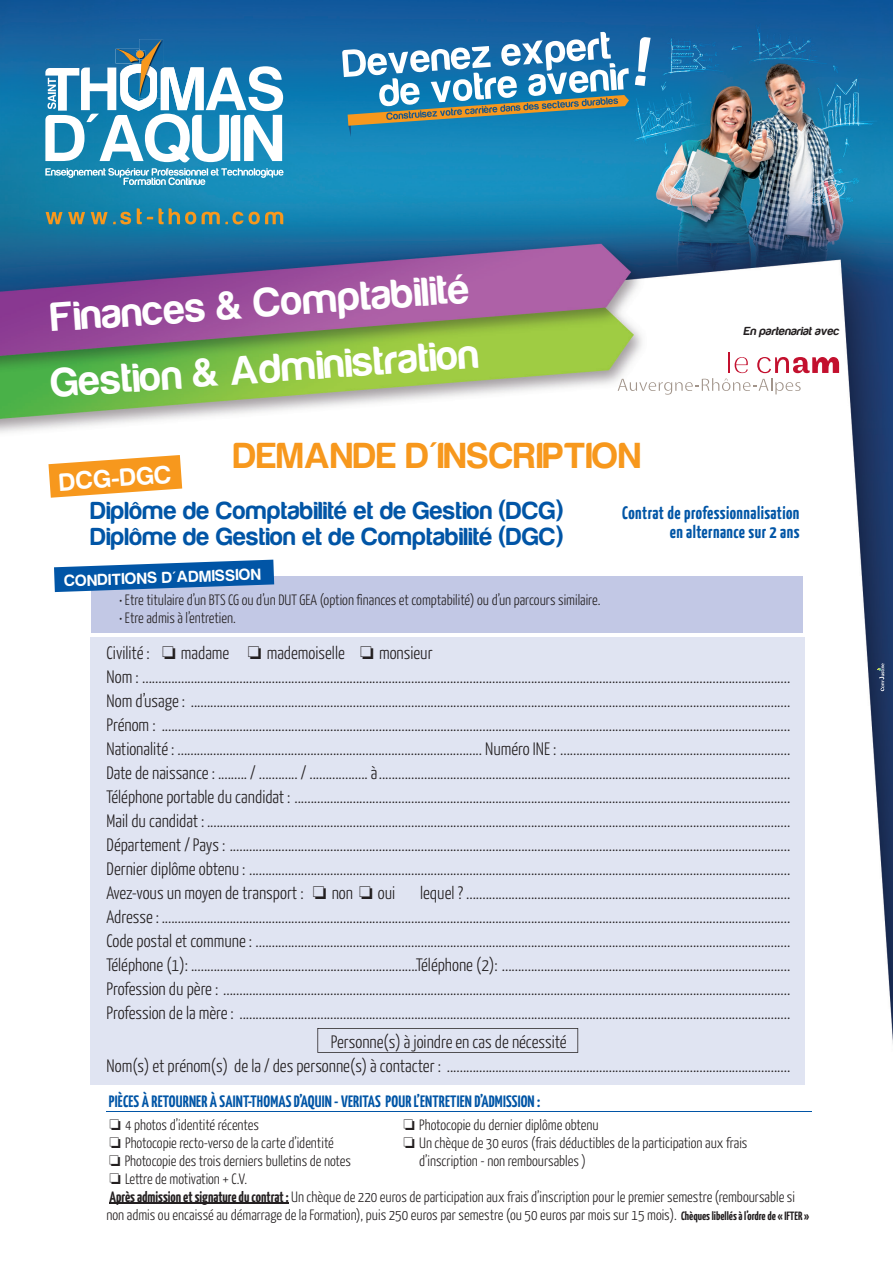
<style>
.page{position:relative;width:893px;height:1263px;background:#fff}
.page>*{position:absolute;margin:0;border:0;box-sizing:border-box;transform-origin:0 0}
.t1{font:42px/65.7px "Harabara";color:#fff}
.t2{font:37.5px "Harabara";letter-spacing:.025em;color:#f7981d}
.t3{font:25.8px "Harabara";color:#fff}
.t4{font:25.5px/25.5px "Harabara";letter-spacing:.025em;color:#0155a6}
.t5{font:300 18px/24px "Yanone Kaffeesatz";color:#231f20}
.t6{font:700 18px/19.5px "Yanone Kaffeesatz";letter-spacing:.025em;color:#0155a6;text-align:right}
.t7{font:700 16.5px "Yanone Kaffeesatz";letter-spacing:.01em;color:#0155a6}
.t8{font:16.5px "Harabara";color:#fff}
.t9{font:300 15px/18px "Yanone Kaffeesatz";color:#231f20}
.t10{font:italic 12.15px "Harabara";color:#231f20}
.s1{font-weight:700}
.s2{font-weight:700;font-size:12px}
</style>
<div class="page">
<img style="left:0;top:0;width:893px;height:1204px">
<svg style="left:876px;top:663px;width:8px;height:28px"></svg>
<svg style="left:45px;top:39px;width:238px;height:146px"></svg>
<svg style="left:46px;top:208px;width:237px;height:17px;background:#568781"></svg>
<svg style="left:635px;top:37px;width:16px;height:49px"></svg>
<svg style="left:342px;top:32px;width:287px;height:105px"></svg>
<svg style="left:48px;top:455px;width:134px;height:43px"></svg>
<div style="left:91px;top:576px;width:712px;height:57px;background:#c2c8e5"></div>
<div style="left:91px;top:637px;width:714px;height:447px;background:#e0e4f2"></div>
<hr style="left:107px;top:1111px;width:705px;height:1px;background:#0155a6">
<hr style="left:110px;top:1202px;width:179px;height:2px;background:#231f20">
<svg style="left:54px;top:560px;width:220px;height:32px"></svg>
<svg style="left:317px;top:1028px;width:261px;height:25px"></svg>
<hr style="left:728px;top:353px;width:2px;height:20px;background:#c3102e">
<svg style="left:618px;top:357px;width:221px;height:38px"></svg>
<h1 class="t1" style="left:45px;top:286px;width:430px;rotate:-4deg">Finances &amp; Comptabilité<br>Gestion &amp; Administration</h1>
<h3 class="t3" style="left:59px;top:469px;width:113px;rotate:-4deg">DCG-DGC</h3>
<h2 class="t2" style="left:234px;top:436px;width:409px">DEMANDE D'INSCRIPTION</h2>
<p class="t10" style="left:743px;top:325px;width:99px">En partenariat avec</p>
<h3 class="t4" style="left:91px;top:498px;width:474px">Diplôme de Comptabilité et de Gestion (DCG)<br>Diplôme de Gestion et de Comptabilité (DGC)</h3>
<p class="t6" style="left:622px;top:502px;width:179px">Contrat de professionnalisation en alternance sur 2 ans</p>
<p class="t8" style="left:64px;top:572px;width:198px;rotate:-2deg">CONDITIONS D'ADMISSION</p>
<p class="t9" style="left:119px;top:590px;width:483px">• Etre titulaire d’un BTS CG ou d’un DUT GEA (option finances et comptabilité) ou d’un parcours similaire.</p>
<p class="t9" style="left:119px;top:608px;width:118px">• Etre admis à l’entretien.</p>
<p class="t5" style="left:107px;top:640px;width:685px">Civilité : ❏ madame ❏ mademoiselle ❏ monsieur<br>Nom : ........................................................................................................................................................................................................<br>Nom d’usage : .........................................................................................................................................................................................<br>Prénom : ..................................................................................................................................................................................................<br>Nationalité : .............................................................................................. Numéro INE : .......................................................................<br>Date de naissance : ......... / ............ / .................. à ...............................................................................................................................<br>Téléphone portable du candidat : .........................................................................................................................................................<br>Mail du candidat : ....................................................................................................................................................................................<br>Département / Pays : .............................................................................................................................................................................<br>Dernier diplôme obtenu : .......................................................................................................................................................................<br>Avez-vous un moyen de transport : ❏ non ❏ oui</p>
<p class="t5" style="left:107px;top:880px;width:685px;text-align:justify;text-indent:314px">lequel ? ....................................................................................................<br>Adresse : ..................................................................................................................................................................................................<br>Code postal et commune : .....................................................................................................................................................................<br>Téléphone (1): ......................................................................Téléphone (2): .........................................................................................<br>Profession du père : ...............................................................................................................................................................................<br>Profession de la mère : ..........................................................................................................................................................................</p>
<p class="t5" style="left:107px;top:1029px;width:685px;text-align:center">Personne(s) à joindre en cas de nécessité<br>Nom(s) et prénom(s) de la / des personne(s) à contacter : ..........................................................................................................</p>
<p class="t7" style="left:109px;top:1091px;width:433px">PIÈCES À RETOURNER À SAINT-THOMAS D’AQUIN - VERITAS POUR L’ENTRETIEN D’ADMISSION :</p>
<p class="t9" style="left:110px;top:1115px;width:151px">❏ 4 photos d’identité récentes</p>
<p class="t9" style="left:404px;top:1115px;width:197px">❏ Photocopie du dernier diplôme obtenu</p>
<p class="t9" style="left:110px;top:1133px;width:226px">❏ Photocopie recto-verso de la carte d’identité</p>
<p class="t9" style="left:404px;top:1133px;width:345px">❏ Un chèque de 30 euros (frais déductibles de la participation aux frais</p>
<p class="t9" style="left:109px;top:1151px;width:243px">❏ Photocopie des trois derniers bulletins de notes</p>
<p class="t9" style="left:419px;top:1151px;width:168px">d’inscription - non remboursables )</p>
<p class="t9" style="left:107px;top:1169px;width:704px">❏ Lettre de motivation + C.V.<br><span class="s1">Après admission et signature du contrat :</span> Un chèque de 220 euros de participation aux frais d’inscription pour le premier semestre (remboursable si non admis ou encaissé au démarrage de la Formation), puis 250 euros par semestre (ou 50 euros par mois sur 15 mois). <span class="s2">Chèques libellés à l’ordre de « IFTER »</span></p>
</div>
